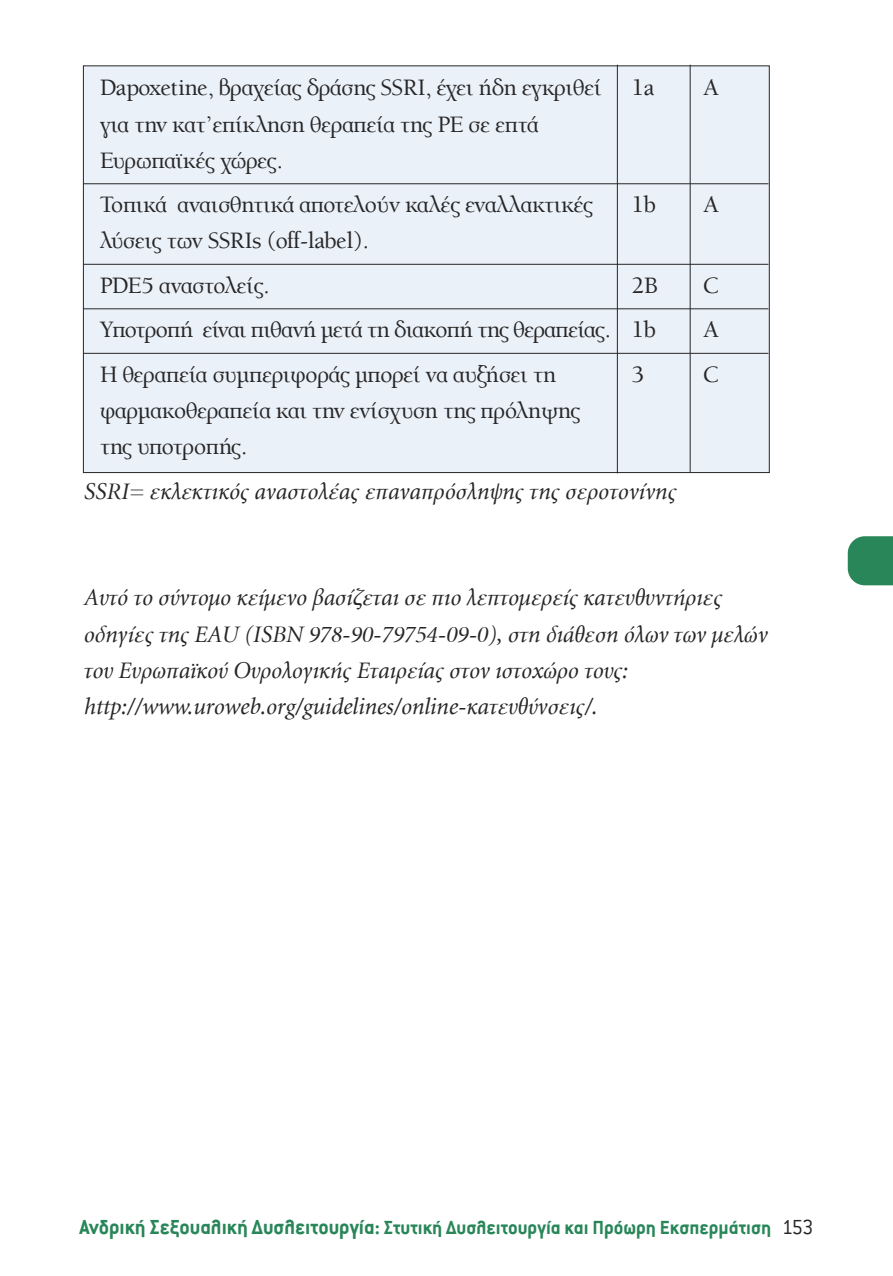
<style>
.page{position:relative;width:893px;height:1276px;background:#fff}
.page>*{position:absolute;margin:0;border:0;box-sizing:border-box;transform-origin:0 0}
.t1{font:24px/36px "Art Berkeley H Light";color:#272627}
.t2{font:italic 24px/36px "Minion Greek";letter-spacing:-.005em;color:#272627}
.t3{font:700 21px "Conduit ITC Hel";color:#288658}
.s1{font-size:22.5px}
.s2{font-weight:300;font-size:22.5px;color:#272627}
</style>
<div class="page">
<div style="left:83px;top:66px;width:686px;height:406px;background:#ebf1f8"></div>
<hr style="left:617px;top:65px;width:1px;height:408px;background:#272627">
<hr style="left:690px;top:65px;width:1px;height:407px;background:#272627">
<hr style="left:83px;top:183px;width:685px;height:1px;background:#272627">
<hr style="left:83px;top:264px;width:685px;height:1px;background:#272627">
<hr style="left:83px;top:308px;width:685px;height:1px;background:#272627">
<hr style="left:83px;top:353px;width:685px;height:1px;background:#272627">
<svg style="left:848px;top:536px;width:45px;height:49px;background:#348c61"></svg>
<p class="t1" style="left:100px;top:71px;width:503px">Dapoxetine, βραχείας δράσης SSRI, έχει ήδη εγκριθεί</p>
<p class="t1" style="left:632px;top:71px;width:24px">1a</p>
<p class="t1" style="left:704px;top:71px;width:16px">A</p>
<p class="t1" style="left:100px;top:107px;width:440px">για την κατ’επίκληση θεραπεία της ΡΕ σε επτά<br>Ευρωπαϊκές χώρες.</p>
<p class="t1" style="left:100px;top:188px;width:495px">Τοπικά αναισθητικά αποτελούν καλές εναλλακτικές</p>
<p class="t1" style="left:632px;top:188px;width:26px">1b</p>
<p class="t1" style="left:704px;top:188px;width:16px">A</p>
<p class="t1" style="left:100px;top:219px;width:271px;line-height:44.4px">λύσεις των SSRIs (off-label).<br>PDE5 αναστολείς.</p>
<p class="t1" style="left:632px;top:268px;width:27px">2B</p>
<p class="t1" style="left:704px;top:268px;width:16px">C</p>
<p class="t1" style="left:100px;top:313px;width:557px">Υποτροπή είναι πιθανή μετά τη διακοπή της θεραπείας. 1b</p>
<p class="t1" style="left:704px;top:313px;width:16px">A</p>
<p class="t1" style="left:100px;top:357px;width:458px">Η θεραπεία συμπεριφοράς μπορεί να αυξήσει τη</p>
<p class="t1" style="left:632px;top:357px;width:14px">3</p>
<p class="t1" style="left:704px;top:357px;width:16px">C</p>
<p class="t1" style="left:100px;top:393px;width:482px">φαρμακοθεραπεία και την ενίσχυση της πρόληψης της υποτροπής.</p>
<p class="t2" style="left:83px;top:475px;width:594px">SSRI= εκλεκτικός αναστολέας επαναπρόσληψης της σεροτονίνης</p>
<p class="t2" style="left:83px;top:581px;width:685px">Αυτό το σύντομο κείμενο βασίζεται σε πιο λεπτομερείς κατευθυντήριες οδηγίες της EAU (ISBN 978-90-79754-09-0), στη διάθεση όλων των μελών του Ευρωπαϊκού Ουρολογικής Εταιρείας στον ιστοχώρο τους: http://www.uroweb.org/guidelines/online-κατευθύνσεις/.</p>
<p class="t3" style="left:79px;top:1216px;width:736px"><span class="s1">Ανδρική Σεξουαλική Δυσλειτουργία:</span> Στυτική Δυσλειτουργία και Πρόωρη Εκσπερμάτιση <span class="s2">153</span></p>
</div>
